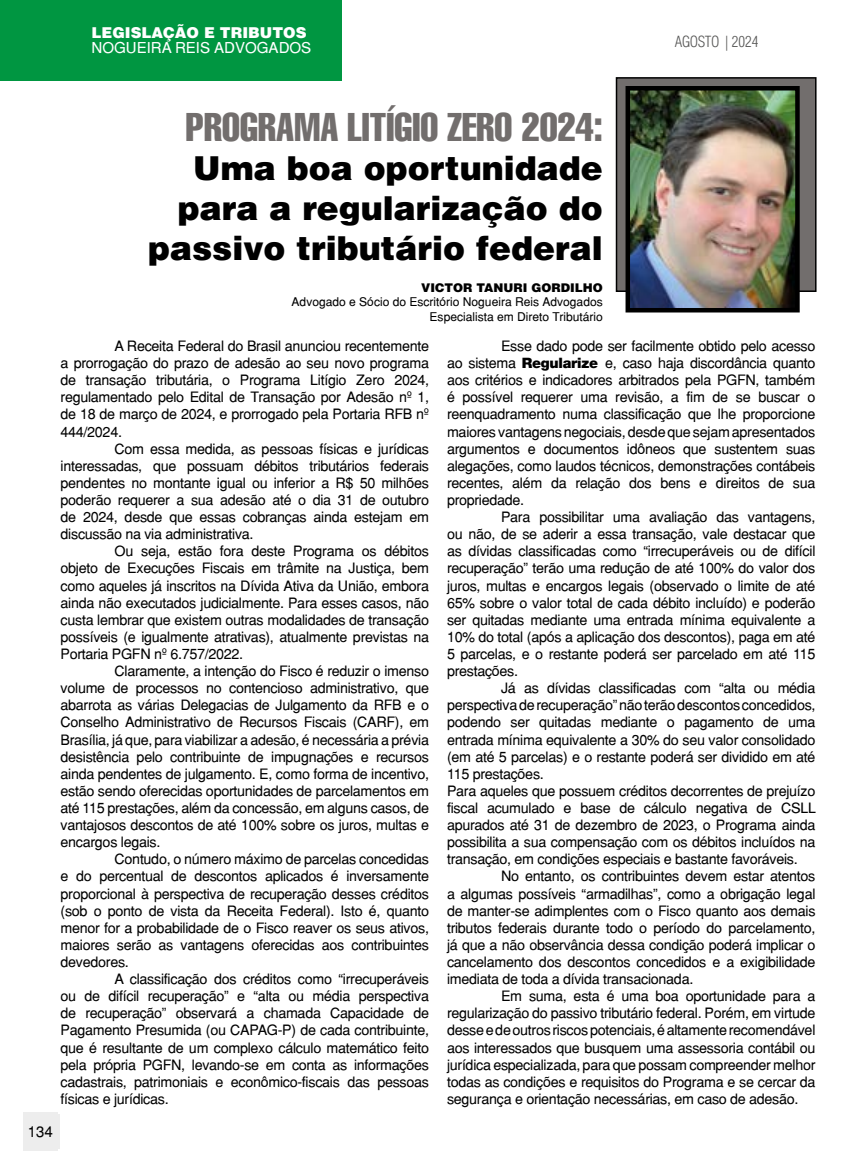
<style>
.page{position:relative;width:861px;height:1170px;background:#fff}
.page>*{position:absolute;margin:0;border:0;box-sizing:border-box;transform-origin:0 0}
.t1{font:extra-condensed 39px "Helvetica";color:#726e6d}
.t2{font:900 33px/39.6px "Helvetica";color:#000;text-align:right}
.t3{font:15px "Helvetica";color:#fff}
.t4{font:900 15px "Helvetica";color:#fff}
.t5{font:300 condensed 15px "Helvetica";letter-spacing:-.03em;color:#575756}
.t6{font:15px "Helvetica";color:#000}
.t7{font:14.25px/17.1px "Helvetica";letter-spacing:-.02em;color:#000;text-align:justify}
.t8{font:12px/14.4px "Helvetica";color:#000;text-align:right}
.t9{font:900 12px "Helvetica";color:#000}
.s1{font-family:"Helvetica 95";font-weight:900}
</style>
<div class="page">
<div style="left:25px;top:1114px;width:35px;height:34px;background:#ededed"></div>
<div style="left:23px;top:1112px;width:34px;height:38px;background:#ededed"></div>
<div style="left:0;top:0;width:341px;height:81px;background:#009641"></div>
<div style="left:616px;top:78px;width:200px;height:213px;background:#726e6d"></div>
<div style="left:616px;top:77px;width:200px;height:215px;border:2px solid #000"></div>
<img style="left:630px;top:91px;width:165px;height:216px">
<div style="left:625px;top:86px;width:175px;height:226px;border:4px solid #000"></div>
<p class="t4" style="left:92px;top:22px;width:216px">LEGISLAÇÃO E TRIBUTOS</p>
<p class="t3" style="left:92px;top:38px;width:221px">NOGUEIRA REIS ADVOGADOS</p>
<p class="t5" style="left:675px;top:32px;width:85px">AGOSTO | 2024</p>
<p class="t6" style="left:28px;top:1122px;width:27px">134</p>
<h1 class="t1" style="left:186px;top:105px;width:418px">PROGRAMA LITÍGIO ZERO 2024:</h1>
<h2 class="t2" style="left:148px;top:148px;width:456px">Uma boa oportunidade para a regularização do passivo tributário federal</h2>
<p class="t9" style="left:421px;top:279px;width:183px">VICTOR TANURI GORDILHO</p>
<p class="t8" style="left:292px;top:294px;width:313px">Advogado e Sócio do Escritório Nogueira Reis Advogados<br>Especialista em Direto Tributário</p>
<p class="t7" style="left:61px;top:337px;width:370px;text-indent:54px">A Receita Federal do Brasil anunciou recentemente a prorrogação do prazo de adesão ao seu novo programa de transação tributária, o Programa Litígio Zero 2024, regulamentado pelo Edital de Transação por Adesão nº 1, de 18 de março de 2024, e prorrogado pela Portaria RFB nº 444/2024.</p>
<p class="t7" style="left:61px;top:440px;width:370px;text-indent:54px">Com essa medida, as pessoas físicas e jurídicas interessadas, que possuam débitos tributários federais pendentes no montante igual ou inferior a R$ 50 milhões poderão requerer a sua adesão até o dia 31 de outubro de 2024, desde que essas cobranças ainda estejam em discussão na via administrativa.</p>
<p class="t7" style="left:61px;top:542px;width:370px;text-indent:54px">Ou seja, estão fora deste Programa os débitos objeto de Execuções Fiscais em trâmite na Justiça, bem como aqueles já inscritos na Dívida Ativa da União, embora ainda não executados judicialmente. Para esses casos, não custa lembrar que existem outras modalidades de transação possíveis (e igualmente atrativas), atualmente previstas na Portaria PGFN nº 6.757/2022.</p>
<p class="t7" style="left:61px;top:662px;width:370px;text-indent:54px">Claramente, a intenção do Fisco é reduzir o imenso volume de processos no contencioso administrativo, que abarrota as várias Delegacias de Julgamento da RFB e o Conselho Administrativo de Recursos Fiscais (CARF), em Brasília, já que, para viabilizar a adesão, é necessária a prévia desistência pelo contribuinte de impugnações e recursos ainda pendentes de julgamento. E, como forma de incentivo, estão sendo oferecidas oportunidades de parcelamentos em até 115 prestações, além da concessão, em alguns casos, de vantajosos descontos de até 100% sobre os juros, multas e encargos legais.</p>
<p class="t7" style="left:61px;top:850px;width:370px;text-indent:54px">Contudo, o número máximo de parcelas concedidas e do percentual de descontos aplicados é inversamente proporcional à perspectiva de recuperação desses créditos (sob o ponto de vista da Receita Federal). Isto é, quanto menor for a probabilidade de o Fisco reaver os seus ativos, maiores serão as vantagens oferecidas aos contribuintes devedores.</p>
<p class="t7" style="left:61px;top:970px;width:370px;text-indent:54px">A classificação dos créditos como “irrecuperáveis ou de difícil recuperação” e “alta ou média perspectiva de recuperação” observará a chamada Capacidade de Pagamento Presumida (ou CAPAG-P) de cada contribuinte, que é resultante de um complexo cálculo matemático feito pela própria PGFN, levando-se em conta as informações cadastrais, patrimoniais e econômico-fiscais das pessoas físicas e jurídicas.</p>
<p class="t7" style="left:447px;top:337px;width:370px;text-indent:54px">Esse dado pode ser facilmente obtido pelo acesso ao sistema <span class="s1">Regularize</span> e, caso haja discordância quanto aos critérios e indicadores arbitrados pela PGFN, também é possível requerer uma revisão, a fim de se buscar o reenquadramento numa classificação que lhe proporcione maiores vantagens negociais, desde que sejam apresentados argumentos e documentos idôneos que sustentem suas alegações, como laudos técnicos, demonstrações contábeis recentes, além da relação dos bens e direitos de sua propriedade.</p>
<p class="t7" style="left:447px;top:508px;width:370px;text-indent:54px">Para possibilitar uma avaliação das vantagens, ou não, de se aderir a essa transação, vale destacar que as dívidas classificadas como “irrecuperáveis ou de difícil recuperação” terão uma redução de até 100% do valor dos juros, multas e encargos legais (observado o limite de até 65% sobre o valor total de cada débito incluído) e poderão ser quitadas mediante uma entrada mínima equivalente a 10% do total (após a aplicação dos descontos), paga em até 5 parcelas, e o restante poderá ser parcelado em até 115 prestações.</p>
<p class="t7" style="left:447px;top:679px;width:370px;text-align:left;text-indent:54px">Já as dívidas classificadas com “alta ou média perspectiva de recuperação” não terão descontos concedidos, podendo ser quitadas mediante o pagamento de uma entrada mínima equivalente a 30% do seu valor consolidado (em até 5 parcelas) e o restante poderá ser dividido em até 115 prestações.<br>Para aqueles que possuem créditos decorrentes de prejuízo fiscal acumulado e base de cálculo negativa de CSLL apurados até 31 de dezembro de 2023, o Programa ainda possibilita a sua compensação com os débitos incluídos na transação, em condições especiais e bastante favoráveis.</p>
<p class="t7" style="left:447px;top:867px;width:370px;text-indent:54px">No entanto, os contribuintes devem estar atentos a algumas possíveis “armadilhas”, como a obrigação legal de manter-se adimplentes com o Fisco quanto aos demais tributos federais durante todo o período do parcelamento, já que a não observância dessa condição poderá implicar o cancelamento dos descontos concedidos e a exigibilidade imediata de toda a dívida transacionada.</p>
<p class="t7" style="left:447px;top:987px;width:370px;text-indent:54px">Em suma, esta é uma boa oportunidade para a regularização do passivo tributário federal. Porém, em virtude desse e de outros riscos potenciais, é altamente recomendável aos interessados que busquem uma assessoria contábil ou jurídica especializada, para que possam compreender melhor todas as condições e requisitos do Programa e se cercar da segurança e orientação necessárias, em caso de adesão.</p>
</div>
